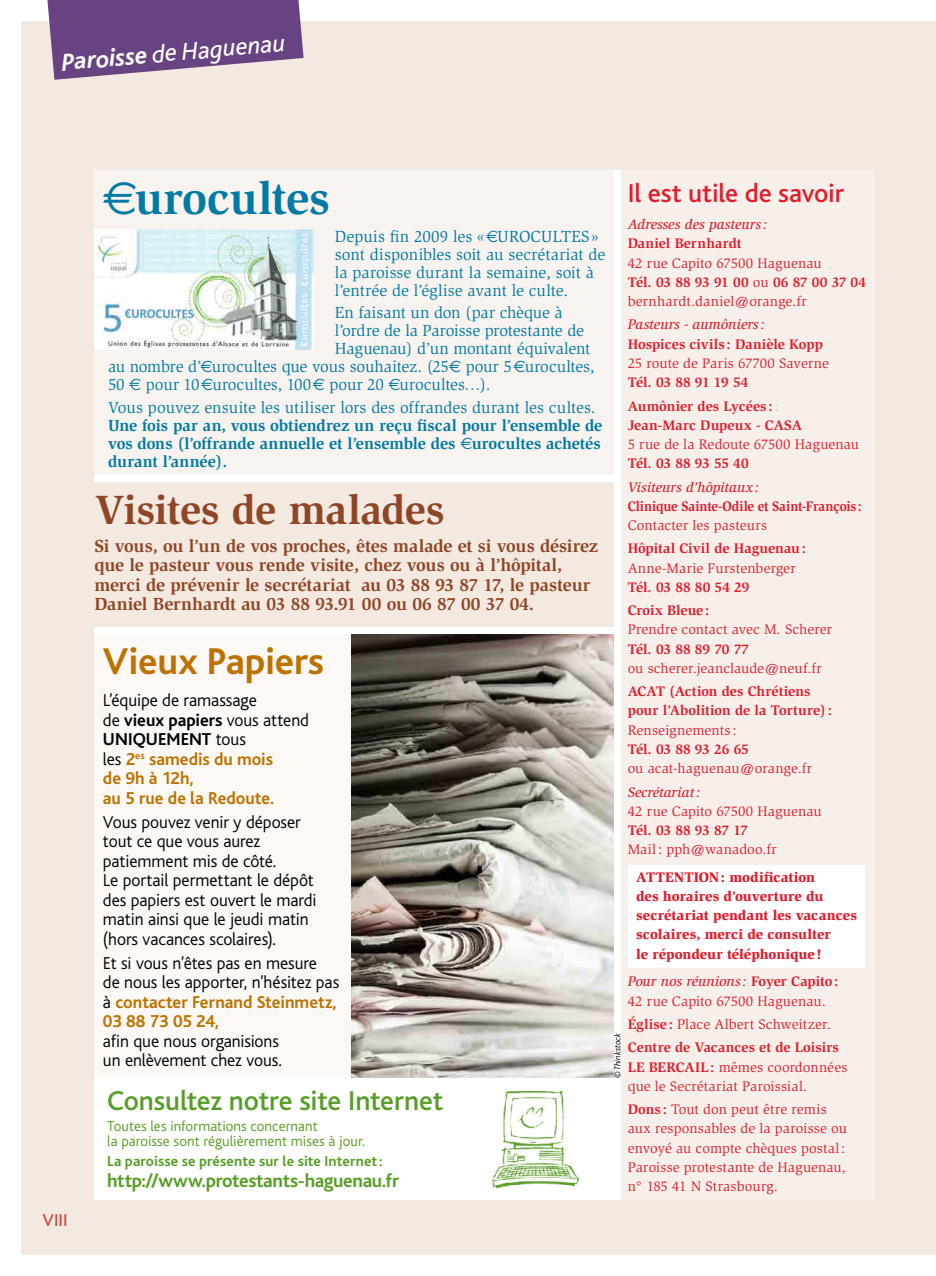
<style>
.page{position:relative;width:936px;height:1276px;background:#fff}
.page>*{position:absolute;margin:0;border:0;box-sizing:border-box;transform-origin:0 0}
.t1{font:700 46.5px "Slimbach";letter-spacing:-.005em;color:#007ba4}
.t2{font:700 42px "Slimbach";letter-spacing:-.015em;color:#8e4627}
.t3{font:700 39px "Bliss";letter-spacing:-.005em;color:#bd7200}
.t4{font:500 28.5px "Bliss";letter-spacing:-.005em;color:#579d25}
.t5{font:500 27px "Bliss";letter-spacing:-.01em;color:#e01e2e}
.t6{font:italic 25.5px "Bliss";color:#fff}
.t7{font:700 19.5px "Bliss";letter-spacing:-.02em;color:#579d25}
.t8{font:300 18px/19.5px "Bliss";letter-spacing:-.005em;color:#000}
.t9{font:700 18px/19.5px "Slimbach";letter-spacing:-.01em;color:#8e4627}
.t10{font:700 18px/19.5px "Bliss";color:#bd7200}
.t11{font:500 18px "Bliss";color:#cb514b}
.t12{font:16.5px/18px "Slimbach";letter-spacing:-.005em;color:#007ba4}
.t13{font:700 16.5px/18px "Slimbach";letter-spacing:-.005em;color:#007ba4;text-align:justify}
.t14{font:300 15px/15px "Bliss";color:#579d25}
.t15{font:700 15px "Bliss";letter-spacing:.005em;color:#579d25}
.t16{font:14.25px/19.2px "Slimbach";letter-spacing:.01em;color:#e01e2e}
.t17{font:700 14.25px/23.4px "Slimbach";letter-spacing:-.005em;color:#e01e2e}
.t18{font:900 14.25px/19.2px "Slimbach";color:#e01e2e}
.t19{font:italic 500 14.25px "Slimbach";letter-spacing:-.005em;color:#e01e2e}
.t20{font:700 14.25px "Slimbach";letter-spacing:-.005em;color:#e01e2e;scale:.93 1}
.t21{font:700 14.25px "Slimbach";letter-spacing:-.025em;color:#e01e2e}
.t22{font:italic 300 9px "Bliss";letter-spacing:-.005em;color:#000}
.s1{font-weight:700}
.s2{font-family:"Euro Sans";font-weight:400}
.s3{font-family:"Euro Sans"}
.s4{font-weight:300;color:#000}
.s5{color:#000}
.s6{font-weight:700;color:#bd7200}
.s7{font-weight:500;font-style:italic}
.s8{font-weight:400}
</style>
<div class="page">
<div style="left:21px;top:21px;width:914px;height:1233px;background:#f4e9e0"></div>
<div style="left:94px;top:629px;width:523px;height:453px;background:#fbf8f5"></div>
<div style="left:618px;top:170px;width:255px;height:1029px;background:#f7efe9"></div>
<div style="left:94px;top:170px;width:524px;height:309px;background:#f9f3ef"></div>
<img style="left:94px;top:230px;width:220px;height:119px">
<div style="left:94px;top:475px;width:525px;height:7px;background:#fff"></div>
<img style="left:352px;top:634px;width:261px;height:444px">
<div style="left:94px;top:1081px;width:526px;height:118px;background:#fff"></div>
<img style="left:492px;top:1092px;width:88px;height:97px">
<div style="left:613px;top:170px;width:7px;height:1029px;background:#fff"></div>
<div style="left:94px;top:627px;width:525px;height:7px;background:#fff"></div>
<div style="left:94px;top:1078px;width:525px;height:6px;background:#fff"></div>
<div style="left:627px;top:865px;width:237px;height:103px;background:#fff"></div>
<svg style="left:47px;top:0;width:256px;height:80px;background:#7d5c90"></svg>
<h3 class="t6" style="left:60px;top:49px;width:226px;rotate:-5deg"><span class="s1">Paroisse</span> de Haguenau</h3>
<p class="t11" style="left:43px;top:1210px;width:27px">VIII</p>
<h1 class="t1" style="left:103px;top:170px;width:228px"><span class="s2">E</span>urocultes</h1>
<p class="t12" style="left:335px;top:228px;width:272px">Depuis fin 2009 les «<span class="s3">_</span>UROCULTES» sont disponibles soit au secrétariat de la paroisse durant la semaine, soit à l’entrée de l’église avant le culte.</p>
<p class="t12" style="left:335px;top:304px;width:229px">En faisant un don (par chèque à</p>
<p class="t12" style="left:335px;top:322px;width:250px">l’ordre de la Paroisse protestante de</p>
<p class="t12" style="left:335px;top:340px;width:257px">Haguenau) d’un montant équivalent</p>
<p class="t12" style="left:108px;top:358px;width:488px">au nombre d’<span class="s3">E</span>urocultes que vous souhaitez. (25<span class="s3">E</span> pour 5<span class="s3">E</span>urocultes,</p>
<p class="t12" style="left:108px;top:376px;width:384px">50 <span class="s3">E</span> pour 10<span class="s3">E</span>urocultes, 100<span class="s3">E</span> pour 20 <span class="s3">E</span>urocultes…).</p>
<p class="t12" style="left:108px;top:398px;width:489px">Vous pouvez ensuite les utiliser lors des offrandes durant les cultes.</p>
<p class="t13" style="left:108px;top:416px;width:496px">Une fois par an, vous obtiendrez un reçu fiscal pour l’ensemble de vos dons (l’offrande annuelle et l’ensemble des <span class="s2">_</span>urocultes achetés durant l’année).</p>
<h2 class="t2" style="left:94px;top:485px;width:351px">Visites de malades</h2>
<p class="t9" style="left:94px;top:536px;width:505px">Si vous, ou l’un de vos proches, êtes malade et si vous désirez que le pasteur vous rende visite, chez vous ou à l’hôpital, merci de prévenir le secrétariat au 03 88 93 87 17, le pasteur Daniel Bernhardt au 03 88 93.91 00 ou 06 87 00 37 04.</p>
<h3 class="t3" style="left:103px;top:641px;width:223px">Vieux Papiers</h3>
<p class="t10" style="left:103px;top:691px;width:207px"><span class="s4">L’équipe de ramassage<br>de</span> <span class="s5">vieux papiers</span> <span class="s4">vous attend<br></span><span class="s5">UNIQUEMENT</span> <span class="s4">tous<br>les</span> 2<sup>es</sup> samedis du mois<br>de 9h à 12h,<br>au 5 rue de la Redoute.</p>
<p class="t8" style="left:103px;top:812px;width:215px">Vous pouvez venir y déposer tout ce que vous aurez patiemment mis de côté.<br>Le portail permettant le dépôt des papiers est ouvert le mardi matin ainsi que le jeudi matin (hors vacances scolaires).</p>
<p class="t8" style="left:103px;top:953px;width:238px">Et si vous n’êtes pas en mesure<br>de nous les apporter, n’hésitez pas à <span class="s6">contacter Fernand Steinmetz,<br>03 88 73 05 24,</span></p>
<p class="t8" style="left:103px;top:1031px;width:180px">afin que nous organisions un enlèvement chez vous.</p>
<h3 class="t4" style="left:107px;top:1085px;width:337px">Consultez notre site Internet</h3>
<p class="t14" style="left:107px;top:1119px;width:259px">Toutes les informations concernant<br>la paroisse sont régulièrement mises à jour.</p>
<p class="t15" style="left:107px;top:1152px;width:277px">La paroisse se présente sur le site Internet:</p>
<h3 class="t7" style="left:107px;top:1170px;width:293px">http://www.protestants-haguenau.fr</h3>
<h3 class="t5" style="left:627px;top:179px;width:218px">Il est utile de savoir</h3>
<p class="t19" style="left:627px;top:216px;width:141px">Adresses des pasteurs :</p>
<p class="t17" style="left:627px;top:232px;width:115px">Daniel Bernhardt</p>
<p class="t16" style="left:627px;top:253px;width:240px">42 rue Capito 67500 Haguenau<br><span class="s1">Tél. 03 88 93 91 00</span> ou <span class="s1">06 87 00 37 04 </span>bernhardt.daniel@orange.fr</p>
<p class="t19" style="left:627px;top:316px;width:138px">Pasteurs - aumôniers :</p>
<p class="t17" style="left:627px;top:332px;width:197px">Hospices civils : Danièle Kopp</p>
<p class="t16" style="left:627px;top:354px;width:203px">25 route de Paris 67700 Saverne</p>
<p class="t17" style="left:627px;top:370px;width:146px">Tél. 03 88 91 19 54<br>Aumônier des Lycées :</p>
<p class="t17" style="left:627px;top:413px;width:176px">Jean-Marc Dupeux - CASA</p>
<p class="t16" style="left:627px;top:435px;width:233px">5 rue de la Redoute 67500 Haguenau</p>
<p class="t17" style="left:627px;top:451px;width:123px">Tél. 03 88 93 55 40</p>
<p class="t19" style="left:627px;top:478px;width:133px">Visiteurs d’hôpitaux:</p>
<p class="t20" style="left:627px;top:497px;width:253px">Clinique Sainte-Odile et Saint-François:</p>
<p class="t16" style="left:627px;top:515px;width:141px">Contacter les pasteurs</p>
<p class="t17" style="left:627px;top:537px;width:180px">Hôpital Civil de Haguenau:</p>
<p class="t16" style="left:627px;top:558px;width:169px">Anne-Marie Furstenberger</p>
<p class="t17" style="left:627px;top:575px;width:123px">Tél. 03 88 80 54 29<br>Croix Bleue:</p>
<p class="t16" style="left:627px;top:620px;width:206px">Prendre contact avec M. Scherer</p>
<p class="t17" style="left:627px;top:637px;width:123px">Tél. 03 88 89 70 77</p>
<p class="t16" style="left:627px;top:658px;width:196px">ou scherer.jeanclaude@neuf.fr</p>
<p class="t17" style="left:627px;top:682px;width:206px;line-height:19.2px">ACAT (Action des Chrétiens pour l’Abolition de la Torture) :</p>
<p class="t16" style="left:627px;top:720px;width:110px">Renseignements :</p>
<p class="t17" style="left:627px;top:737px;width:123px">Tél. 03 88 93 26 65</p>
<p class="t16" style="left:627px;top:759px;width:186px">ou acat-haguenau@orange.fr</p>
<p class="t19" style="left:627px;top:783px;width:74px">Secrétariat:</p>
<p class="t16" style="left:627px;top:801px;width:195px">42 rue Capito 67500 Haguenau</p>
<p class="t21" style="left:627px;top:821px;width:122px">Tél. 03 88 93 87 17</p>
<p class="t16" style="left:627px;top:840px;width:150px">Mail: pph@wanadoo.fr</p>
<p class="t18" style="left:636px;top:867px;width:222px">ATTENTION: modification<br>des horaires d’ouverture du secrétariat pendant les vacances scolaires, merci de consulter<br>le répondeur téléphonique!</p>
<p class="t16" style="left:627px;top:972px;width:212px"><span class="s7">Pour nos réunions :</span> <span class="s1">Foyer Capito:<br></span>42 rue Capito 67500 Haguenau.</p>
<p class="t17" style="left:627px;top:1012px;width:213px">Église: <span class="s8">Place Albert Schweitzer.<br></span>Centre de Vacances et de Loisirs</p>
<p class="t16" style="left:627px;top:1057px;width:221px"><span class="s1">LE BERCAIL:</span> mêmes coordonnées que le Secrétariat Paroissial.</p>
<p class="t16" style="left:627px;top:1100px;width:221px"><span class="s1">Dons :</span> Tout don peut être remis aux responsables de la paroisse ou envoyé au compte chèques postal:<br>Paroisse protestante de Haguenau, n° 185 41 N Strasbourg.</p>
<p class="t22" style="left:612px;top:1078px;width:47px;rotate:-90deg">© Thinkstock</p>
</div>
